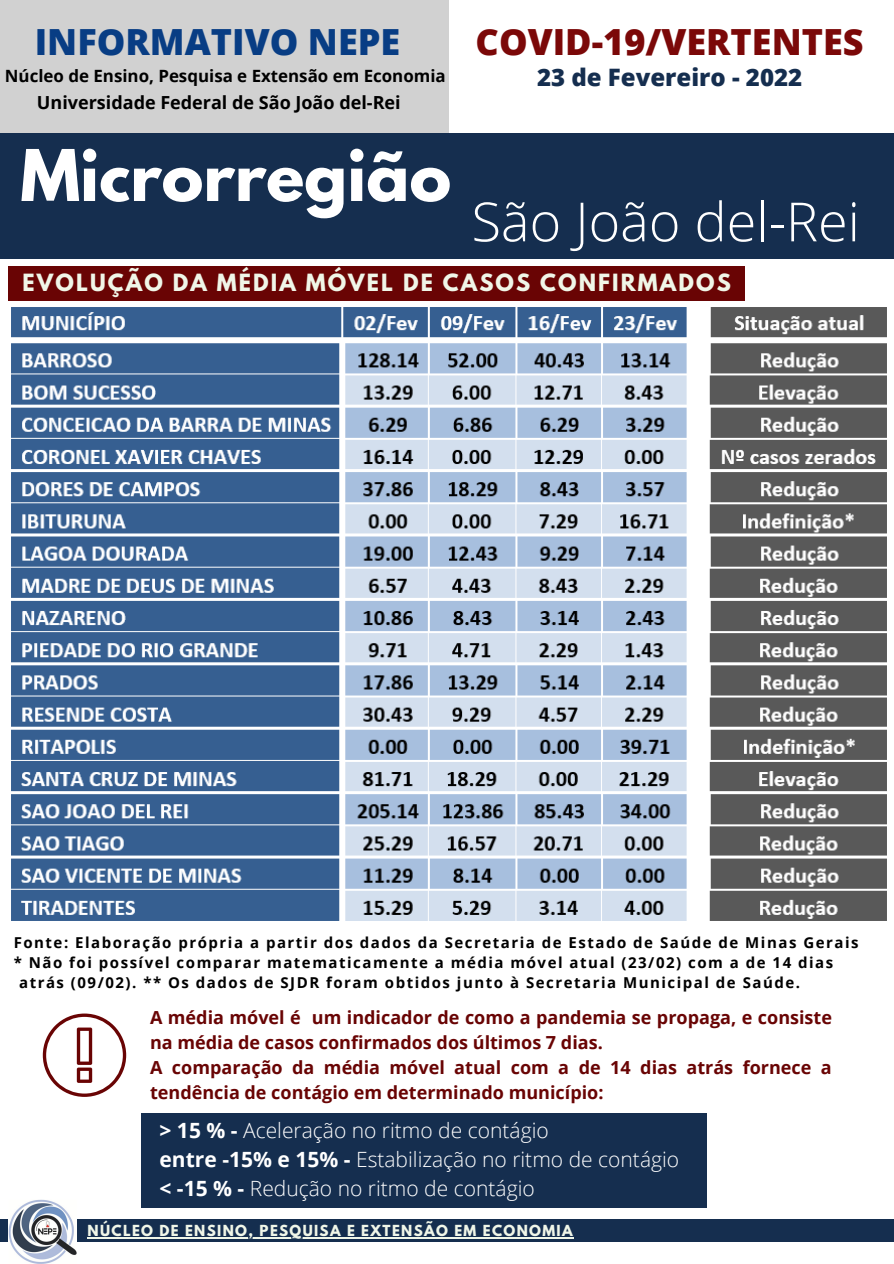
<style>
.page{position:relative;width:894px;height:1264px;background:#fff}
.page>*{position:absolute;margin:0;border:0;box-sizing:border-box;transform-origin:0 0}
.t1{font:700 63px "League Spartan";color:#fff}
.t2{font:300 54px "Open Sans";color:#fff}
.t3{font:800 36px "Open Sans";color:#7b0808}
.t4{font:800 36px "Open Sans";color:#083d84}
.t5{font:800 24px "Open Sans";color:#152e4f}
.t6{font:300 21px "Open Sans";color:#fff}
.t7{font:700 21px "League Spartan";letter-spacing:.1em;color:#f0f6e8}
.t8{font:700 18px/25px "Open Sans";color:#690404}
.t9{font:700 18px "Open Sans";color:#000}
.t10{font:700 16.95px "Open Sans";color:#000}
.t11{font:700 15px "Open Sans";letter-spacing:.1em;color:#000}
.t12{font:700 13.5px "League Spartan";letter-spacing:.1em;color:#f0f6e8}
.s1{font-weight:700}
</style>
<div class="page">
<div style="left:0;top:0;width:449px;height:184px;background:#d1d1d1"></div>
<div style="left:0;top:133px;width:893px;height:125px;background:#152e4f"></div>
<div style="left:0;top:1219px;width:893px;height:22px;background:#152e4f"></div>
<div style="left:9px;top:267px;width:735px;height:34px;background:#690404"></div>
<img style="left:9px;top:1199px;width:67px;height:64px">
<div style="left:141px;top:1113px;width:565px;height:94px;background:#152e4f"></div>
<svg style="left:43px;top:1013px;width:83px;height:83px"></svg>
<img style="left:11px;top:307px;width:876px;height:614px">
<hr style="left:88px;top:1237px;width:486px;height:1px;background:#f0f6e8">
<p class="t4" style="left:35px;top:17px;width:367px">INFORMATIVO NEPE</p>
<p class="t9" style="left:37px;top:90px;width:365px">Universidade Federal de São João del-Rei</p>
<p class="t10" style="left:5px;top:64px;width:442px">Núcleo de Ensino, Pesquisa e Extensão em Economia</p>
<p class="t1" style="left:20px;top:144px;width:432px">Microrregião</p>
<p class="t3" style="left:475px;top:17px;width:389px">COVID-19/VERTENTES</p>
<p class="t5" style="left:537px;top:61px;width:267px">23 de Fevereiro - 2022</p>
<p class="t2" style="left:471px;top:184px;width:390px">São João del-Rei</p>
<p class="t7" style="left:23px;top:272px;width:709px">EVOLUÇÃO DA MÉDIA MÓVEL DE CASOS CONFIRMADOS</p>
<p class="t11" style="left:14px;top:931px;width:846px">Fonte: Elaboração própria a partir dos dados da Secretaria de Estado de Saúde de Minas Gerais</p>
<p class="t11" style="left:14px;top:952px;width:820px">* Não foi possível comparar matematicamente a média móvel atual (23/02) com a de 14 dias</p>
<p class="t11" style="left:19px;top:972px;width:782px">atrás (09/02). ** Os dados de SJDR foram obtidos junto à Secretaria Municipal de Saúde.</p>
<p class="t8" style="left:150px;top:1004px;width:683px">A média móvel é um indicador de como a pandemia se propaga, e consiste na média de casos confirmados dos últimos 7 dias.</p>
<p class="t8" style="left:150px;top:1054px;width:683px">A comparação da média móvel atual com a de 14 dias atrás fornece a tendência de contágio em determinado município:</p>
<p class="t6" style="left:159px;top:1115px;width:390px"><span class="s1">&gt; 15 % -</span> Aceleração no ritmo de contágio</p>
<p class="t6" style="left:159px;top:1144px;width:521px"><span class="s1">entre -15% e 15% -</span> Estabilização no ritmo de contágio</p>
<p class="t6" style="left:159px;top:1173px;width:376px"><span class="s1">&lt; -15 % -</span> Redução no ritmo de contágio</p>
<p class="t12" style="left:88px;top:1223px;width:486px">NÚCLEO DE ENSINO, PESQUISA E EXTENSÃO EM ECONOMIA</p>
</div>
